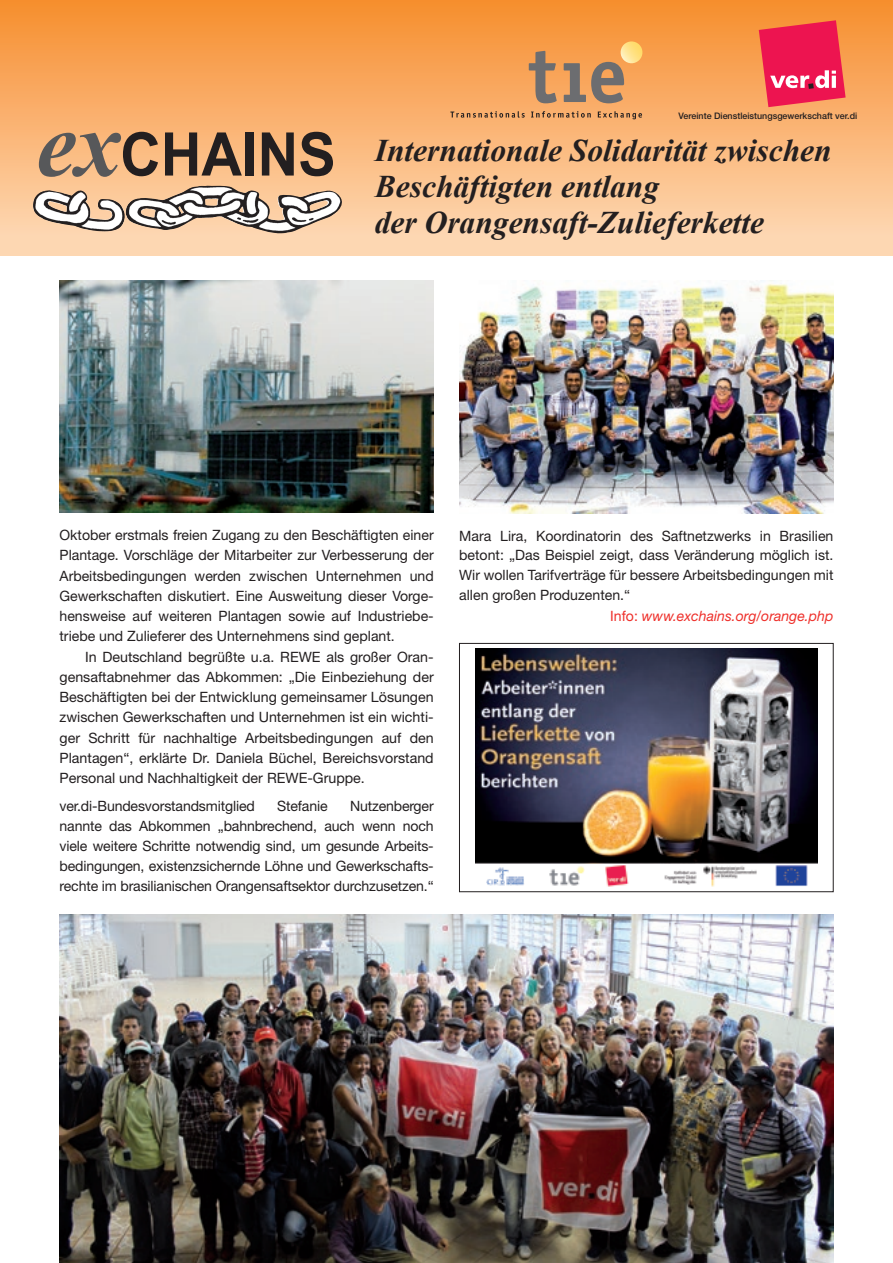
<style>
.page{position:relative;width:893px;height:1263px;background:#fff}
.page>*{position:absolute;margin:0;border:0;box-sizing:border-box;transform-origin:0 0}
.t1{font:700 60.15px "Arial";color:#231f20;scale:.93 1}
.t2{font:italic 700 31.5px/36px "Times New Roman";color:#231f20}
.t3{font:14.25px/20.2px "Helvetica Neue";color:#231f20;text-align:justify}
.t4{font:italic 14.25px "Helvetica Neue";color:#ee2f2a}
.t5{font:500 9px "Helvetica Neue";color:#231f20}
.s1{font-family:"Times New Roman";font-style:italic;font-size:94.5px;color:#57585a}
.s2{font-style:normal}
</style>
<div class="page">
<div style="left:0;top:0;width:893px;height:256px;background:linear-gradient(to bottom,#f68e2e,#fedbbb)"></div>
<img style="left:30px;top:186px;width:315px;height:48px">
<svg style="left:450px;top:111px;width:75px;height:7px"></svg>
<svg style="left:531px;top:111px;width:60px;height:7px"></svg>
<svg style="left:598px;top:111px;width:44px;height:8px"></svg>
<svg style="left:529px;top:51px;width:28px;height:52px"></svg>
<svg style="left:564px;top:41px;width:79px;height:62px;background:#d19860"></svg>
<svg style="left:759px;top:20px;width:87px;height:87px;background:#ef3f5a"></svg>
<img style="left:459px;top:281px;width:374px;height:232px">
<img style="left:60px;top:281px;width:374px;height:231px">
<img style="left:60px;top:914px;width:773px;height:349px">
<img style="left:476px;top:649px;width:342px;height:215px">
<img style="left:486px;top:867px;width:38px;height:19px">
<img style="left:549px;top:866px;width:35px;height:20px">
<img style="left:605px;top:865px;width:24px;height:21px">
<img style="left:664px;top:870px;width:33px;height:15px">
<img style="left:703px;top:865px;width:54px;height:22px">
<img style="left:776px;top:865px;width:32px;height:21px">
<div style="left:459px;top:643px;width:374px;height:249px;border:1px solid #231f20"></div>
<h1 class="t1" style="left:37px;top:112px;width:323px"><span class="s1">ex</span>CHAINS</h1>
<p class="t5" style="left:679px;top:110px;width:180px">Vereinte Dienstleistungsgewerkschaft ver.di</p>
<h2 class="t2" style="left:375px;top:131px;width:458px">Internationale Solidarität zwischen<br>Beschäftigten entlang<br>der Orangensaft-Zulieferkette</h2>
<p class="t3" style="left:60px;top:525px;width:376px">Oktober erstmals freien Zugang zu den Beschäftigten einer Plantage. Vorschläge der Mitarbeiter zur Verbesserung der Arbeitsbedingungen werden zwischen Unternehmen und Gewerkschaften diskutiert. Eine Ausweitung dieser Vorge&shy;hensweise auf weiteren Plantagen sowie auf Industriebe&shy;triebe und Zulieferer des Unternehmens sind geplant.</p>
<p class="t3" style="left:60px;top:646px;width:376px;text-indent:26px">In Deutschland begrüßte u.a. REWE als großer Oran&shy;gensaftabnehmer das Abkommen: „Die Einbeziehung der Beschäftigten bei der Entwicklung gemeinsamer Lösungen zwischen Gewerkschaften und Unternehmen ist ein wichti&shy;ger Schritt für nachhaltige Arbeitsbedingungen auf den Plantagen“, erklärte Dr. Daniela Büchel, Bereichsvorstand Personal und Nachhaltigkeit der REWE-Gruppe.</p>
<p class="t3" style="left:60px;top:796px;width:197px">ver.di-Bundesvorstandsmitglied</p>
<p class="t3" style="left:277px;top:796px;width:52px">Stefanie</p>
<p class="t3" style="left:60px;top:796px;width:376px;line-height:19.8px;text-indent:290px">Nutzenberger nannte das Abkommen „bahnbrechend, auch wenn noch viele weitere Schritte notwendig sind, um gesunde Arbeits&shy;bedingungen, existenzsichernde Löhne und Gewerkschafts&shy;rechte im brasilianischen Orangensaftsektor durchzusetzen.“</p>
<p class="t3" style="left:459px;top:525px;width:376px">Mara Lira, Koordinatorin des Saftnetzwerks in Brasilien</p>
<p class="t3" style="left:459px;top:545px;width:376px">betont: „Das Beispiel zeigt, dass Veränderung möglich ist.</p>
<p class="t3" style="left:459px;top:565px;width:376px">Wir wollen Tarifverträge für bessere Arbeitsbedingungen mit</p>
<p class="t3" style="left:459px;top:585px;width:172px">allen großen Produzenten.“</p>
<p class="t4" style="left:610px;top:607px;width:225px"><span class="s2">Info:</span> www.exchains.org/orange.php</p>
</div>
